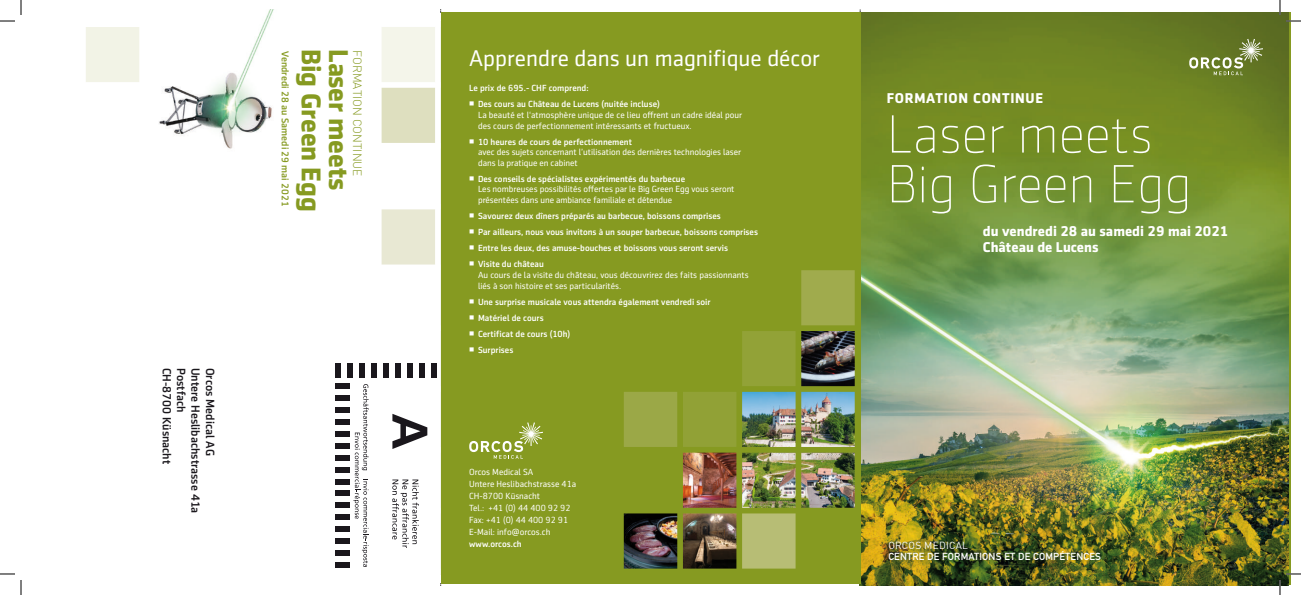
<style>
.page{position:relative;width:1301px;height:595px;background:#fff}
.page>*{position:absolute;margin:0;border:0;box-sizing:border-box;transform-origin:0 0}
.t1{font:100 54.4px/49.8px "Sentico Sans DT";color:#fff}
.t2{font:700 27.5px "Sentico Sans DT";letter-spacing:-.01em;color:#869a21}
.t3{font:23px "Sentico Sans DT";color:#fff}
.t4{font:700 14.4px/16px "Sentico Sans DT";color:#fff}
.t5{font:700 14.4px "Sentico Sans DT";letter-spacing:.05em;color:#fff}
.t6{font:500 12px "Sentico Sans DT";color:#1a171c}
.t7{font:300 11.9px "DIN";color:#869a21}
.t8{font:10.1px "DIN Mittelschrift Std";letter-spacing:.02em;color:#fff}
.t9{font:10.1px "DIN";letter-spacing:.02em;color:#fff}
.t10{font:500 10px "Sentico Sans DT";color:#869a21}
.t11{font:9px/10.8px "Sentico Sans DT";color:#fff}
.t12{font:500 9px "Sentico Sans DT";color:#fff}
.s1{font-weight:500}
</style>
<div class="page">
<img style="left:859px;top:12px;width:429px;height:573px">
<div style="left:441px;top:12px;width:419px;height:572px;background:#869a21"></div>
<div style="left:379px;top:208px;width:58px;height:57px;background:#e8e8d3"></div>
<div style="left:83px;top:28px;width:59px;height:57px;background:#f2f3e6"></div>
<div style="left:379px;top:86px;width:59px;height:57px;background:#dedfbf"></div>
<div style="left:379px;top:26px;width:59px;height:58px;background:#f4f5ea"></div>
<img style="left:624px;top:513px;width:53px;height:55px">
<div style="left:621px;top:389px;width:59px;height:60px;background:#9ba847"></div>
<img style="left:683px;top:452px;width:53px;height:56px">
<div style="left:681px;top:388px;width:59px;height:63px;background:#91a136"></div>
<div style="left:739px;top:330px;width:59px;height:60px;background:#92a237"></div>
<div style="left:798px;top:266px;width:59px;height:64px;background:#a0ab4d"></div>
<img style="left:742px;top:392px;width:112px;height:116px">
<img style="left:801px;top:331px;width:53px;height:55px">
<img style="left:683px;top:513px;width:53px;height:55px">
<div style="left:740px;top:510px;width:59px;height:61px;background:#b7bd75"></div>
<div style="left:618px;top:22px;width:6px;height:552px;background:#869a21"></div>
<div style="left:677px;top:22px;width:6px;height:552px;background:#869a21"></div>
<div style="left:736px;top:22px;width:6px;height:552px;background:#869a21"></div>
<div style="left:795px;top:22px;width:6px;height:552px;background:#869a21"></div>
<div style="left:854px;top:22px;width:6px;height:552px;background:#869a21"></div>
<div style="left:441px;top:264px;width:419px;height:6px;background:#869a21"></div>
<div style="left:441px;top:325px;width:419px;height:6px;background:#869a21"></div>
<div style="left:441px;top:386px;width:419px;height:6px;background:#869a21"></div>
<div style="left:441px;top:447px;width:419px;height:5px;background:#869a21"></div>
<div style="left:441px;top:508px;width:419px;height:5px;background:#869a21"></div>
<div style="left:441px;top:568px;width:419px;height:6px;background:#869a21"></div>
<div style="left:80px;top:22px;width:6px;height:552px;background:#fff"></div>
<div style="left:139px;top:22px;width:6px;height:552px;background:#fff"></div>
<div style="left:376px;top:22px;width:5px;height:552px;background:#fff"></div>
<div style="left:435px;top:22px;width:6px;height:552px;background:#fff"></div>
<div style="left:21px;top:21px;width:419px;height:6px;background:#fff"></div>
<div style="left:21px;top:82px;width:419px;height:6px;background:#fff"></div>
<div style="left:21px;top:204px;width:419px;height:5px;background:#fff"></div>
<div style="left:21px;top:264px;width:419px;height:6px;background:#fff"></div>
<img style="left:159px;top:10px;width:115px;height:139px">
<div style="left:335px;top:363px;width:6px;height:14px;background:#1a171c"></div>
<div style="left:347px;top:363px;width:6px;height:14px;background:#1a171c"></div>
<div style="left:359px;top:363px;width:6px;height:14px;background:#1a171c"></div>
<div style="left:371px;top:363px;width:6px;height:14px;background:#1a171c"></div>
<div style="left:383px;top:363px;width:6px;height:14px;background:#1a171c"></div>
<div style="left:395px;top:363px;width:6px;height:14px;background:#1a171c"></div>
<div style="left:407px;top:363px;width:5px;height:14px;background:#1a171c"></div>
<div style="left:419px;top:363px;width:5px;height:14px;background:#1a171c"></div>
<div style="left:431px;top:363px;width:5px;height:14px;background:#1a171c"></div>
<div style="left:335px;top:383px;width:15px;height:6px;background:#1a171c"></div>
<div style="left:335px;top:395px;width:15px;height:6px;background:#1a171c"></div>
<div style="left:335px;top:407px;width:15px;height:6px;background:#1a171c"></div>
<div style="left:335px;top:419px;width:15px;height:6px;background:#1a171c"></div>
<div style="left:335px;top:431px;width:15px;height:6px;background:#1a171c"></div>
<div style="left:335px;top:443px;width:15px;height:5px;background:#1a171c"></div>
<div style="left:335px;top:455px;width:15px;height:5px;background:#1a171c"></div>
<div style="left:335px;top:467px;width:15px;height:5px;background:#1a171c"></div>
<div style="left:335px;top:479px;width:15px;height:5px;background:#1a171c"></div>
<div style="left:335px;top:490px;width:15px;height:6px;background:#1a171c"></div>
<div style="left:335px;top:502px;width:15px;height:6px;background:#1a171c"></div>
<div style="left:335px;top:514px;width:15px;height:6px;background:#1a171c"></div>
<div style="left:335px;top:526px;width:15px;height:6px;background:#1a171c"></div>
<div style="left:335px;top:538px;width:15px;height:6px;background:#1a171c"></div>
<div style="left:335px;top:550px;width:15px;height:6px;background:#1a171c"></div>
<div style="left:335px;top:562px;width:15px;height:6px;background:#1a171c"></div>
<svg style="left:392px;top:479px;width:27px;height:69px"></svg>
<svg style="left:353px;top:384px;width:16px;height:183px"></svg>
<svg style="left:392px;top:414px;width:35px;height:35px"></svg>
<svg style="left:469px;top:422px;width:74px;height:37px"></svg>
<svg style="left:1189px;top:39px;width:74px;height:36px;background:#7e8f49"></svg>
<svg style="left:1286px;top:20px;width:15px;height:2px"></svg>
<svg style="left:1286px;top:573px;width:15px;height:2px"></svg>
<svg style="left:0;top:0;width:22px;height:22px"></svg>
<svg style="left:0;top:573px;width:22px;height:22px"></svg>
<svg style="left:1279px;top:0;width:1px;height:15px"></svg>
<svg style="left:1279px;top:580px;width:1px;height:15px"></svg>
<h3 class="t6" style="left:174px;top:368px;width:98px;rotate:90deg">CH-8700 Küsnacht</h3>
<h3 class="t6" style="left:188px;top:368px;width:46px;rotate:90deg">Postfach</h3>
<h3 class="t6" style="left:202px;top:368px;width:147px;rotate:90deg">Untere Heslibachstrasse 41a</h3>
<h3 class="t6" style="left:217px;top:368px;width:89px;rotate:90deg">Orcos Medical AG</h3>
<p class="t10" style="left:291px;top:51px;width:157px;rotate:90deg">Vendredi 28 au Samedi 29 mai 2021</p>
<h2 class="t2" style="left:327px;top:49px;width:164px;rotate:90deg">Big Green Egg</h2>
<h2 class="t2" style="left:354px;top:49px;width:142px;rotate:90deg">Laser meets</h2>
<h3 class="t7" style="left:365px;top:50px;width:128px;rotate:90deg">FORMATION CONTINUE</h3>
<h3 class="t3" style="left:469px;top:45px;width:352px">Apprendre dans un magnifique décor</h3>
<p class="t12" style="left:469px;top:83px;width:121px">Le prix de 695.- CHF comprend:</p>
<p class="t11" style="left:478px;top:99px;width:266px;text-indent:-9px">■ <span class="s1">Des cours au Château de Lucens (nuitée incluse)<br></span>La beauté et l‘atmosphère unique de ce lieu offrent un cadre idéal pour des cours de perfectionnement intéressants et fructueux.</p>
<p class="t11" style="left:478px;top:137px;width:264px;line-height:10.5px;text-indent:-9px">■ <span class="s1">10 heures de cours de perfectionnement<br></span>avec des sujets concernant l’utilisation des dernières technologies laser dans la pratique en cabinet</p>
<p class="t11" style="left:478px;top:173px;width:258px;text-indent:-9px">■ <span class="s1">Des conseils de spécialistes expérimentés du barbecue<br></span>Les nombreuses possibilités offertes par le Big Green Egg vous seront présentées dans une ambiance familiale et détendue</p>
<p class="t12" style="left:469px;top:211px;width:253px">■ Savourez deux dîners préparés au barbecue, boissons comprises</p>
<p class="t12" style="left:469px;top:227px;width:290px">■ Par ailleurs, nous vous invitons à un souper barbecue, boissons comprises</p>
<p class="t12" style="left:469px;top:243px;width:261px">■ Entre les deux, des amuse-bouches et boissons vous seront servis</p>
<p class="t11" style="left:478px;top:259px;width:272px;text-indent:-9px">■ <span class="s1">Visite du château<br></span>Au cours de la visite du château, vous découvrirez des faits passionnants liés à son histoire et ses particularités.</p>
<p class="t12" style="left:469px;top:297px;width:243px">■ Une surprise musicale vous attendra également vendredi soir</p>
<p class="t12" style="left:469px;top:313px;width:76px">■ Matériel de cours</p>
<p class="t12" style="left:469px;top:329px;width:103px">■ Certificat de cours (10h)</p>
<p class="t12" style="left:469px;top:345px;width:46px">■ Surprises</p>
<p class="t11" style="left:469px;top:466px;width:109px;line-height:12px">Orcos Medical SA<br>Untere Heslibachstrasse 41a<br>CH-8700 Küsnacht<br>Tel.: +41 (0) 44 400 92 92<br>Fax: +41 (0) 44 400 92 91<br>E-Mail: info@orcos.ch</p>
<p class="t12" style="left:469px;top:539px;width:54px">www.orcos.ch</p>
<h3 class="t5" style="left:887px;top:90px;width:158px">FORMATION CONTINUE</h3>
<h1 class="t1" style="left:887px;top:110px;width:306px">Laser meets<br>Big Green Egg</h1>
<h3 class="t4" style="left:983px;top:222px;width:247px">du vendredi 28 au samedi 29 mai 2021<br>Château de Lucens</h3>
<p class="t9" style="left:888px;top:539px;width:81px">ORCOS MEDICAL</p>
<p class="t8" style="left:888px;top:551px;width:214px">CENTRE DE FORMATIONS ET DE COMPÉTENCES</p>
</div>
